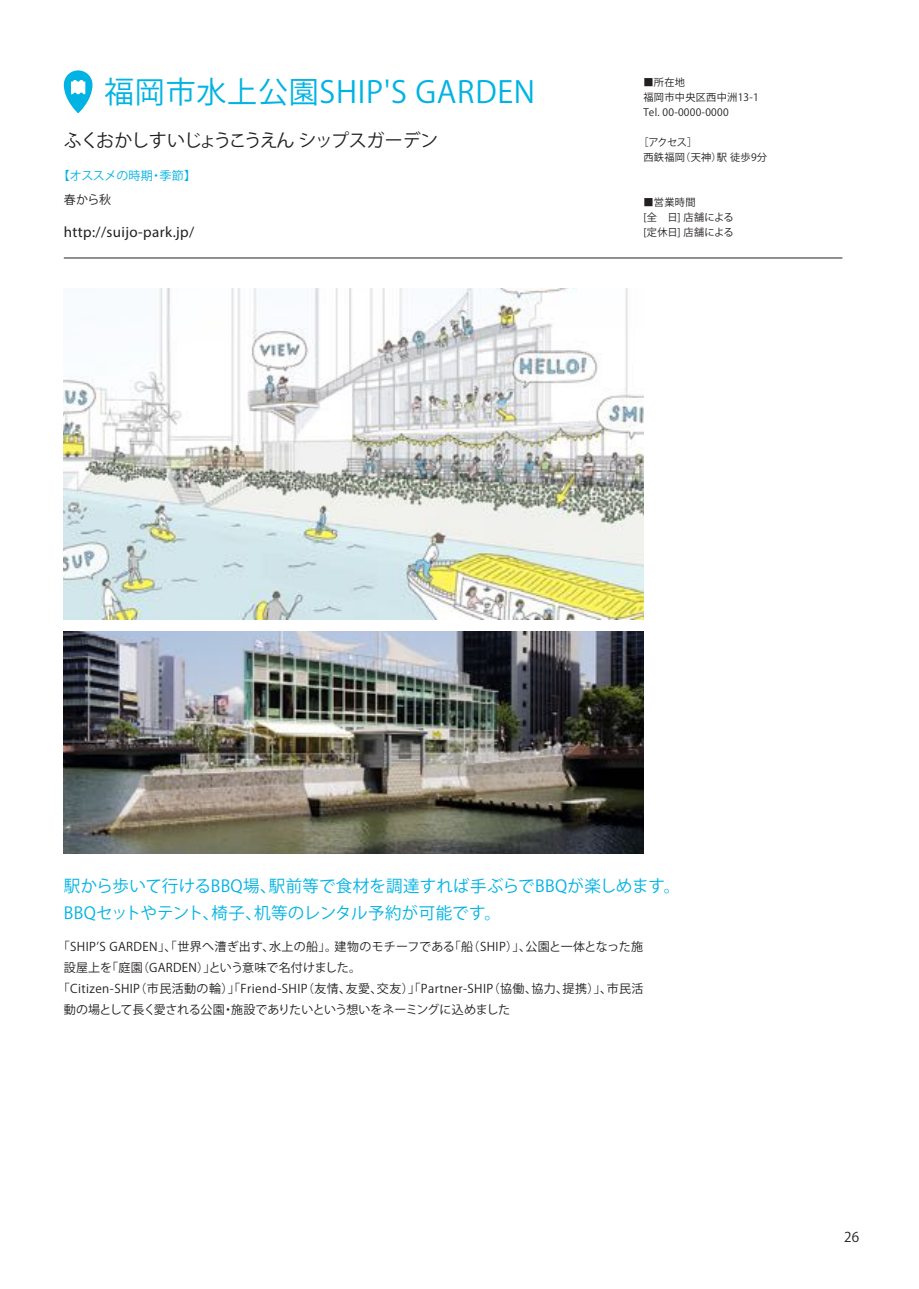
<style>
.page{position:relative;width:919px;height:1289px;background:#fff}
.page>*{position:absolute;margin:0;border:0;box-sizing:border-box;transform-origin:0 0}
.t1{font:30px "Noto Sans JP Bold 83 pv RKSJ H";letter-spacing:.025em;color:#00b3e3}
.t2{font:18px "Koz Go Pr 6 N";letter-spacing:-.065em;color:#231f20}
.t3{font:16.5px/27px "Noto Sans JP Bold 83 pv RKSJ H";letter-spacing:.025em;color:#00b3e3}
.t4{font:15px "Roboto";letter-spacing:.025em;color:#231f20}
.t5{font:13.5px "Koz Go Pr 6 N";color:#231f20}
.t6{font:12px "Noto Sans JP Regular 83 pv RKSJ H";letter-spacing:.02em;color:#231f20}
.t7{font:12px "Noto Sans JP Regular 83 pv RKSJ H";letter-spacing:-.025em;color:#231f20}
.t8{font:12px "Noto Sans JP Medium 83 pv RKSJ H";letter-spacing:-.015em;color:#00b3e3}
.t9{font:12px "Noto Sans JP Medium 83 pv RKSJ H";color:#231f20}
.t10{font:10.2px/15px "Noto Sans JP Regular 83 pv RKSJ H";letter-spacing:.025em;color:#231f20}
</style>
<div class="page">
<svg style="left:64px;top:70px;width:28px;height:43px"></svg>
<hr style="left:64px;top:258px;width:778px;height:1px;background:#231f20">
<img style="left:64px;top:288px;width:579px;height:331px">
<img style="left:64px;top:632px;width:579px;height:221px">
<h1 class="t1" style="left:104px;top:75px;width:432px">福岡市水上公園SHIP'S GARDEN</h1>
<h2 class="t2" style="left:64px;top:130px;width:376px">ふくおかしすいじょうこうえんシップスガーデン</h2>
<p class="t8" style="left:58px;top:169px;width:140px">【オススメの時期・季節】</p>
<p class="t9" style="left:64px;top:193px;width:49px">春から秋</p>
<p class="t4" style="left:64px;top:223px;width:132px">http://suijo-park.jp/</p>
<p class="t10" style="left:643px;top:74px;width:117px">■所在地<br>福岡市中央区西中洲13-1<br>Tel. 00-0000-0000</p>
<p class="t10" style="left:643px;top:134px;width:125px;text-indent:-5px">［アクセス］<br>西鉄福岡（天神）駅 徒歩9分</p>
<p class="t10" style="left:643px;top:194px;width:92px">■営業時間<br>[全　日] 店舗による[定休日] 店舗による</p>
<h3 class="t3" style="left:64px;top:872px;width:618px">駅から歩いて行けるBBQ場、駅前等で食材を調達すれば手ぶらでBBQが楽しめます。<br>BBQセットやテント、椅子、机等のレンタル予約が可能です。</h3>
<p class="t6" style="left:58px;top:940px;width:587px">「SHIPʼS GARDEN」、「世界へ漕ぎ出す、水上の船」。建物のモチーフである「船（SHIP）」、公園と一体となった施</p>
<p class="t6" style="left:64px;top:961px;width:299px">設屋上を「庭園（GARDEN）」という意味で名付けました。</p>
<p class="t6" style="left:58px;top:982px;width:587px">「Citizen-SHIP（市民活動の輪）」「Friend-SHIP（友情、友愛、交友）」「Partner-SHIP（協働、協力、提携）」、市民活</p>
<p class="t7" style="left:64px;top:1003px;width:447px">動の場として長く愛される公園・施設でありたいという想いをネーミングに込めました</p>
<p class="t5" style="left:844px;top:1229px;width:17px">26</p>
</div>
